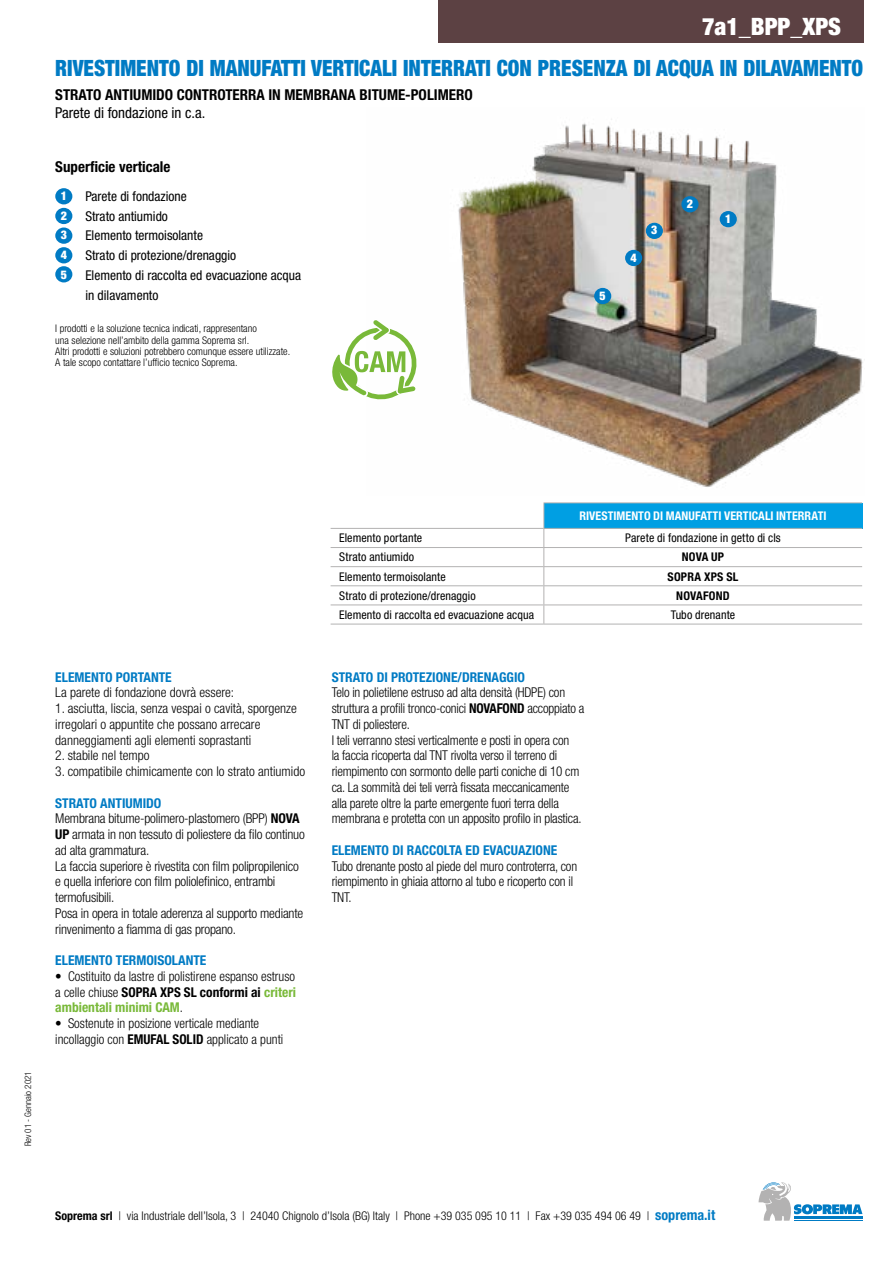
<style>
.page{position:relative;width:893px;height:1263px;background:#fff}
.page>*{position:absolute;margin:0;border:0;box-sizing:border-box;transform-origin:0 0}
.t1{font:900 condensed 24px "Helvetica Neue LT Std";color:#fff}
.t2{font:900 condensed 22.5px "Helvetica Neue LT Std";color:#007bc4;scale:.93 1}
.t3{font:700 condensed 15px "Helvetica Neue LT Std";color:#000}
.t4{font:condensed 15px "Helvetica Neue LT Std";color:#000}
.t5{font:300 condensed 13.5px/15.8px "Helvetica Neue LT Std";letter-spacing:-.015em;color:#000}
.t6{font:condensed 13.5px/19.6px "Helvetica Neue LT Std";color:#000}
.t7{font:700 condensed 13.5px "Helvetica Neue LT Std";color:#007bc4}
.t8{font:condensed 12px "Helvetica Neue LT Std";letter-spacing:.01em;color:#000}
.t9{font:300 condensed 12px "Helvetica Neue LT Std";color:#000}
.t10{font:700 condensed 12px "Helvetica Neue LT Std";letter-spacing:.005em;color:#fff}
.t11{font:700 condensed 12px "Helvetica Neue LT Std";letter-spacing:.015em;color:#000}
.t12{font:900 condensed 12px/19.8px "Helvetica Neue LT Std";color:#fff;text-align:justify}
.t13{font:300 condensed 10.5px/11.2px "Helvetica Neue LT Std";color:#000}
.t14{font:300 condensed 9px "Helvetica Neue LT Std";color:#000}
.s1{font-weight:700;color:#007bc4}
.s2{font-weight:700}
.s3{font-weight:700;color:#79b939}
.s4{font-weight:700;font-size:14.25px;color:#007bc4}
</style>
<div class="page">
<hr style="left:794px;top:1216px;width:69px;height:3px;background:#007bc4">
<hr style="left:794px;top:1220px;width:69px;height:1px;background:#007bc4">
<svg style="left:758px;top:1182px;width:104px;height:38px"></svg>
<div style="left:438px;top:0;width:425px;height:43px;background:#5c4143"></div>
<div style="left:544px;top:503px;width:318px;height:25px;background:#009fe3"></div>
<hr style="left:544px;top:528px;width:318px;height:1px;background:#b3b2b2">
<hr style="left:544px;top:547px;width:318px;height:1px;background:#b3b2b2">
<hr style="left:544px;top:566px;width:318px;height:1px;background:#b3b2b2">
<hr style="left:544px;top:585px;width:318px;height:1px;background:#b3b2b2">
<hr style="left:544px;top:604px;width:318px;height:1px;background:#b3b2b2">
<hr style="left:544px;top:624px;width:318px;height:1px;background:#b3b2b2">
<hr style="left:331px;top:528px;width:213px;height:1px;background:#b3b2b2">
<hr style="left:331px;top:547px;width:213px;height:1px;background:#b3b2b2">
<hr style="left:331px;top:566px;width:213px;height:1px;background:#b3b2b2">
<hr style="left:331px;top:585px;width:213px;height:1px;background:#b3b2b2">
<hr style="left:331px;top:604px;width:213px;height:1px;background:#b3b2b2">
<hr style="left:331px;top:624px;width:213px;height:1px;background:#b3b2b2">
<hr style="left:543px;top:502px;width:319px;height:1px;background:#b3b2b2">
<svg style="left:543px;top:503px;width:1px;height:121px"></svg>
<div style="left:55px;top:188px;width:17px;height:16px;background:#007bc4;border-radius:50%"></div>
<div style="left:55px;top:208px;width:17px;height:16px;background:#007bc4;border-radius:50%"></div>
<div style="left:55px;top:227px;width:17px;height:17px;background:#007bc4;border-radius:50%"></div>
<div style="left:55px;top:247px;width:17px;height:16px;background:#007bc4;border-radius:50%"></div>
<div style="left:55px;top:266px;width:17px;height:16px;background:#007bc4;border-radius:50%"></div>
<img style="left:458px;top:119px;width:405px;height:368px">
<div style="left:720px;top:211px;width:17px;height:16px;background:#007bc4;border-radius:50%"></div>
<div style="left:681px;top:196px;width:17px;height:16px;background:#007bc4;border-radius:50%"></div>
<div style="left:646px;top:223px;width:17px;height:16px;background:#007bc4;border-radius:50%"></div>
<div style="left:625px;top:250px;width:17px;height:16px;background:#007bc4;border-radius:50%"></div>
<div style="left:594px;top:288px;width:17px;height:16px;background:#007bc4;border-radius:50%"></div>
<svg style="left:332px;top:320px;width:85px;height:80px"></svg>
<h1 class="t1" style="left:702px;top:12px;width:141px">7a1_BPP_XPS</h1>
<h2 class="t2" style="left:55px;top:54px;width:870px">RIVESTIMENTO DI MANUFATTI VERTICALI INTERRATI CON PRESENZA DI ACQUA IN DILAVAMENTO</h2>
<p class="t3" style="left:55px;top:85px;width:419px">STRATO ANTIUMIDO CONTROTERRA IN MEMBRANA BITUME-POLIMERO</p>
<p class="t4" style="left:55px;top:104px;width:152px">Parete di fondazione in c.a.</p>
<p class="t3" style="left:55px;top:158px;width:117px">Superficie verticale</p>
<p class="t6" style="left:85px;top:186px;width:217px">Parete di fondazione<br>Strato antiumido<br>Elemento termoisolante<br>Strato di protezione/drenaggio<br>Elemento di raccolta ed evacuazione acqua in dilavamento</p>
<p class="t12" style="left:61px;top:186px;width:8px">1<br>2<br>3<br>4<br>5</p>
<p class="t13" style="left:55px;top:323px;width:236px">I prodotti e la soluzione tecnica indicati, rappresentano<br>una selezione nell’ambito della gamma Soprema srl.<br>Altri prodotti e soluzioni potrebbero comunque essere utilizzate.<br>A tale scopo contattare l’ufficio tecnico Soprema.</p>
<p class="t12" style="left:600px;top:285px;width:8px">5</p>
<p class="t12" style="left:630px;top:247px;width:8px">4</p>
<p class="t12" style="left:651px;top:220px;width:8px">3</p>
<p class="t12" style="left:687px;top:194px;width:8px">2</p>
<p class="t12" style="left:725px;top:208px;width:8px">1</p>
<p class="t14" style="left:23px;top:1146px;width:77px;rotate:-90deg">Rev 01 - Gennaio 2021</p>
<p class="t7" style="left:55px;top:668px;width:118px">ELEMENTO PORTANTE</p>
<p class="t5" style="left:55px;top:684px;width:180px">La parete di fondazione dovrà essere:</p>
<p class="t5" style="left:55px;top:700px;width:243px">1. asciutta, liscia, senza vespai o cavità, sporgenze irregolari o appuntite che possano arrecare danneggiamenti agli elementi soprastanti</p>
<p class="t5" style="left:55px;top:747px;width:96px">2. stabile nel tempo</p>
<p class="t5" style="left:55px;top:763px;width:251px">3. compatibile chimicamente con lo strato antiumido</p>
<p class="t5" style="left:55px;top:795px;width:251px"><span class="s1">STRATO ANTIUMIDO<br></span>Membrana bitume-polimero-plastomero (BPP) <span class="s2">NOVA UP</span> armata in non tessuto di poliestere da filo continuo ad alta grammatura.<br>La faccia superiore è rivestita con film polipropilenico e quella inferiore con film poliolefinico, entrambi termofusibili.<br>Posa in opera in totale aderenza al supporto mediante rinvenimento a fiamma di gas propano.</p>
<p class="t7" style="left:55px;top:952px;width:153px">ELEMENTO TERMOISOLANTE</p>
<p class="t5" style="left:55px;top:968px;width:242px;text-align:justify">• Costituito da lastre di polistirene espanso estruso a celle chiuse <span class="s2">SOPRA XPS SL conformi ai</span> <span class="s3">criteri ambientali minimi CAM</span>.</p>
<p class="t5" style="left:55px;top:1015px;width:229px">• Sostenute in posizione verticale mediante incollaggio con <span class="s2">EMUFAL SOLID</span> applicato a punti</p>
<p class="t10" style="left:579px;top:508px;width:249px">RIVESTIMENTO DI MANUFATTI VERTICALI INTERRATI</p>
<p class="t8" style="left:339px;top:531px;width:85px">Elemento portante</p>
<p class="t8" style="left:625px;top:531px;width:157px">Parete di fondazione in getto di cls</p>
<p class="t8" style="left:339px;top:550px;width:76px">Strato antiumido</p>
<p class="t11" style="left:682px;top:550px;width:44px">NOVA UP</p>
<p class="t8" style="left:339px;top:569px;width:108px">Elemento termoisolante</p>
<p class="t11" style="left:668px;top:569px;width:72px">SOPRA XPS SL</p>
<p class="t8" style="left:339px;top:588px;width:138px">Strato di protezione/drenaggio</p>
<p class="t11" style="left:676px;top:588px;width:55px">NOVAFOND</p>
<p class="t8" style="left:339px;top:608px;width:196px">Elemento di raccolta ed evacuazione acqua</p>
<p class="t8" style="left:671px;top:608px;width:66px">Tubo drenante</p>
<p class="t7" style="left:332px;top:668px;width:195px">STRATO DI PROTEZIONE/DRENAGGIO</p>
<p class="t5" style="left:332px;top:684px;width:254px">Telo in polietilene estruso ad alta densità (HDPE) con struttura a profili tronco-conici <span class="s2">NOVAFOND</span> accoppiato a TNT di poliestere.<br>I teli verranno stesi verticalmente e posti in opera con<br>la faccia ricoperta dal TNT rivolta verso il terreno di riempimento con sormonto delle parti coniche di 10 cm ca. La sommità dei teli verrà fissata meccanicamente alla parete oltre la parte emergente fuori terra della membrana e protetta con un apposito profilo in plastica.</p>
<p class="t7" style="left:332px;top:842px;width:227px">ELEMENTO DI RACCOLTA ED EVACUAZIONE</p>
<p class="t5" style="left:332px;top:858px;width:247px">Tubo drenante posto al piede del muro controterra, con riempimento in ghiaia attorno al tubo e ricoperto con il<br>TNT.</p>
<p class="t9" style="left:55px;top:1209px;width:661px"><span class="s2">Soprema srl</span> | via Industriale dell’Isola, 3 | 24040 Chignolo d’Isola (BG) Italy | Phone +39 035 095 10 11 | Fax +39 035 494 06 49 | <span class="s4">soprema.it</span></p>
</div>
